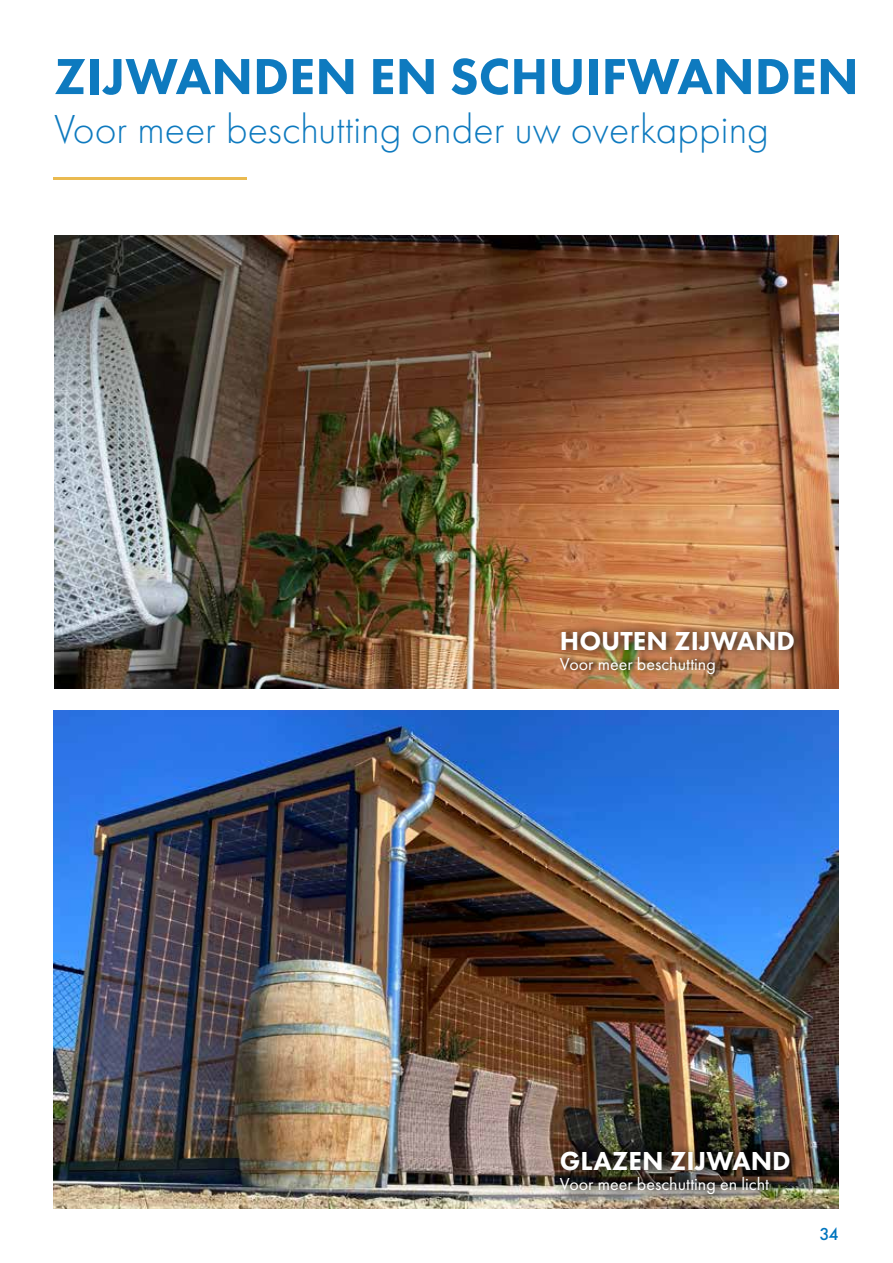
<style>
.page{position:relative;width:893px;height:1263px;background:#fff}
.page>*{position:absolute;margin:0;border:0;box-sizing:border-box;transform-origin:0 0}
.t1{font:800 52.5px "Futura PT";color:#0e7abf}
.t2{font:300 42px "Futura PT";color:#0e7abf}
.t3{font:800 27px "Futura PT";color:#fff}
.t4{font:18px "Futura PT";color:#fff}
.t5{font:500 18px "Futura PT";color:#0075be}
</style>
<div class="page">
<hr style="left:54px;top:177px;width:193px;height:3px;background:#eaba50">
<img style="left:54px;top:710px;width:785px;height:499px">
<img style="left:54px;top:235px;width:785px;height:454px">
<div style="left:556px;top:623px;width:250px;height:36px;background:#000;opacity:.85"></div>
<div style="left:561px;top:651px;width:163px;height:27px;background:#000;opacity:.95"></div>
<div style="left:556px;top:1143px;width:246px;height:36px;background:#000;opacity:.85"></div>
<div style="left:552px;top:1164px;width:234px;height:43px;background:#000;opacity:.95"></div>
<h1 class="t1" style="left:54px;top:44px;width:806px">ZIJWANDEN EN SCHUIFWANDEN</h1>
<h2 class="t2" style="left:54px;top:105px;width:716px">Voor meer beschutting onder uw overkapping</h2>
<h3 class="t3" style="left:560px;top:624px;width:237px">HOUTEN ZIJWAND</h3>
<p class="t4" style="left:560px;top:653px;width:157px">Voor meer beschutting</p>
<h3 class="t3" style="left:560px;top:1144px;width:232px">GLAZEN ZIJWAND</h3>
<p class="t4" style="left:560px;top:1173px;width:211px">Voor meer beschutting en licht</p>
<p class="t5" style="left:819px;top:1223px;width:21px">34</p>
</div>
